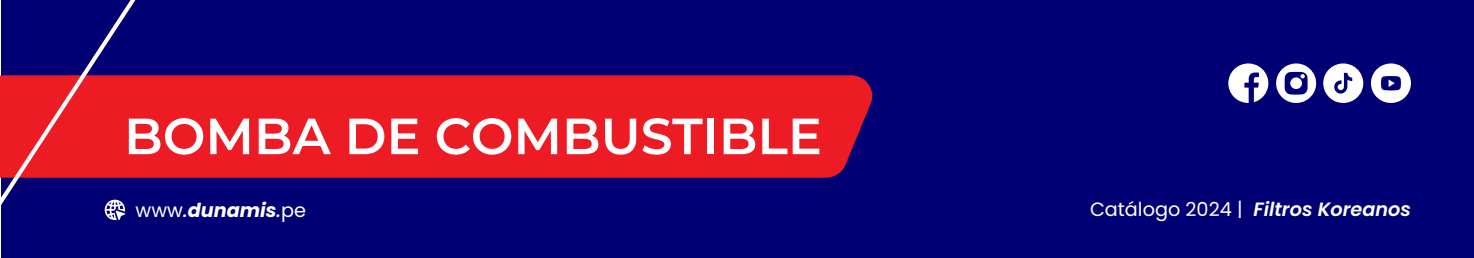
<style>
.page{position:relative;width:1474px;height:258px;background:#fff}
.page>*{position:absolute;margin:0;border:0;box-sizing:border-box;transform-origin:0 0}
.t1{font:600 50.75px "Montserrat";color:#fff}
.t2{font:italic 600 19.25px "Poppins";color:#fff}
.t3{font:italic 700 19.25px "Poppins";color:#fff}
.s1{font-weight:400;font-style:normal}
.s2{font-weight:500}
</style>
<div class="page">
<div style="left:2px;top:0;width:1471px;height:258px;background:#000074"></div>
<div style="left:135px;top:75px;width:738px;height:103px;background:#ed1c24"></div>
<svg style="left:0;top:0;width:135px;height:207px"></svg>
<svg style="left:1228px;top:63px;width:40px;height:40px"></svg>
<svg style="left:1276px;top:63px;width:40px;height:40px"></svg>
<div style="left:1290px;top:77px;width:11px;height:12px;background:#fff;border-radius:50%"></div>
<svg style="left:1370px;top:63px;width:40px;height:40px"></svg>
<svg style="left:1323px;top:63px;width:40px;height:40px"></svg>
<svg style="left:105px;top:199px;width:20px;height:21px"></svg>
<p class="t1" style="left:124px;top:100px;width:699px">BOMBA DE COMBUSTIBLE</p>
<p class="t3" style="left:136px;top:199px;width:172px"><span class="s1">www</span><span class="s2">.</span>dunamis<span class="s2">.</span><span class="s1">pe</span></p>
<p class="t2" style="left:1090px;top:198px;width:322px"><span class="s1">Catálogo 2024 |</span> Filtros Koreanos</p>
</div>
